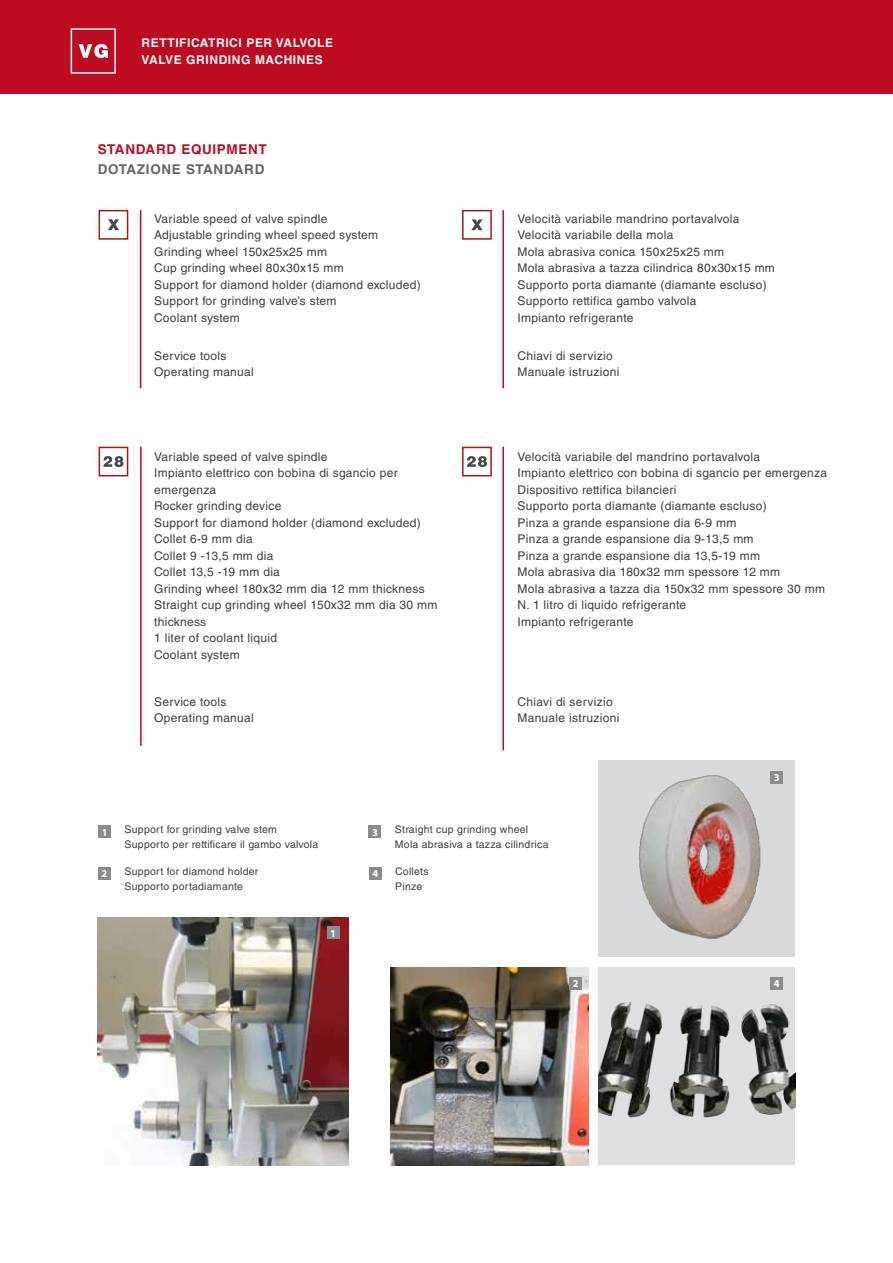
<style>
.page{position:relative;width:893px;height:1263px;background:#fff}
.page>*{position:absolute;margin:0;border:0;box-sizing:border-box;transform-origin:0 0}
.t1{font:700 13.5px "Helvetica LT Std";letter-spacing:.05em;color:#bd0b21}
.t2{font:700 13.5px "Helvetica LT Std";letter-spacing:.05em;color:#646567}
.t3{font:12px/16.5px "Helvetica LT Std";letter-spacing:.025em;color:#3e3d40}
.t4{font:700 12px/16.5px "Helvetica LT Std";letter-spacing:.05em;color:#fff}
.t5{font:10.5px/15px "Helvetica LT Std";letter-spacing:.025em;color:#3e3d40}
.t6{font:700 10.5px "Myriad Pro";color:#fff}
</style>
<div class="page">
<div style="left:0;top:0;width:893px;height:94px;background:#bd0b21"></div>
<div style="left:71px;top:28px;width:45px;height:46px;border:2px solid #fff"></div>
<svg style="left:79px;top:44px;width:29px;height:14px"></svg>
<img style="left:98px;top:917px;width:251px;height:248px">
<img style="left:598px;top:968px;width:197px;height:197px">
<hr style="left:140px;top:210px;width:1px;height:178px;background:#bd0b21">
<hr style="left:502px;top:210px;width:2px;height:178px;background:#bd0b21">
<hr style="left:502px;top:447px;width:2px;height:303px;background:#bd0b21">
<hr style="left:140px;top:447px;width:2px;height:299px;background:#bd0b21">
<img style="left:391px;top:968px;width:197px;height:197px">
<img style="left:599px;top:760px;width:196px;height:196px">
<div style="left:99px;top:826px;width:12px;height:12px;background:#8b8c8e"></div>
<div style="left:99px;top:867px;width:12px;height:12px;background:#8b8c8e"></div>
<div style="left:369px;top:826px;width:12px;height:12px;background:#8b8c8e"></div>
<div style="left:369px;top:867px;width:12px;height:12px;background:#8b8c8e"></div>
<div style="left:327px;top:926px;width:12px;height:13px;background:#8b8c8e"></div>
<div style="left:570px;top:977px;width:12px;height:12px;background:#8b8c8e"></div>
<div style="left:771px;top:771px;width:12px;height:12px;background:#8b8c8e"></div>
<div style="left:771px;top:977px;width:12px;height:12px;background:#8b8c8e"></div>
<svg style="left:471px;top:219px;width:12px;height:11px"></svg>
<div style="left:462px;top:210px;width:30px;height:30px;border:2px solid #a61a10"></div>
<svg style="left:108px;top:219px;width:11px;height:11px"></svg>
<div style="left:99px;top:210px;width:29px;height:30px;border:2px solid #a61a10"></div>
<svg style="left:103px;top:456px;width:21px;height:11px"></svg>
<div style="left:99px;top:447px;width:29px;height:29px;border:2px solid #a61a10"></div>
<svg style="left:467px;top:456px;width:20px;height:11px"></svg>
<div style="left:462px;top:447px;width:30px;height:29px;border:2px solid #a61a10"></div>
<p class="t4" style="left:142px;top:34px;width:193px">RETTIFICATRICI PER VALVOLE<br>VALVE GRINDING MACHINES</p>
<p class="t1" style="left:98px;top:141px;width:171px">STANDARD EQUIPMENT</p>
<p class="t2" style="left:98px;top:161px;width:168px">DOTAZIONE STANDARD</p>
<p class="t3" style="left:154px;top:210px;width:268px">Variable speed of valve spindle<br>Adjustable grinding wheel speed system<br>Grinding wheel 150x25x25 mm<br>Cup grinding wheel 80x30x15 mm<br>Support for diamond holder (diamond excluded)<br>Support for grinding valve’s stem<br>Coolant system</p>
<p class="t3" style="left:517px;top:210px;width:259px">Velocità variabile mandrino portavalvola Velocità variabile della mola<br>Mola abrasiva conica 150x25x25 mm<br>Mola abrasiva a tazza cilindrica 80x30x15 mm Supporto porta diamante (diamante escluso)<br>Supporto rettifica gambo valvola<br>Impianto refrigerante</p>
<p class="t3" style="left:154px;top:347px;width:101px">Service tools<br>Operating manual</p>
<p class="t3" style="left:517px;top:347px;width:103px">Chiavi di servizio<br>Manuale istruzioni</p>
<p class="t3" style="left:154px;top:448px;width:285px">Variable speed of valve spindle<br>Impianto elettrico con bobina di sgancio per emergenza<br>Rocker grinding device<br>Support for diamond holder (diamond excluded)<br>Collet 6-9 mm dia<br>Collet 9 -13,5 mm dia<br>Collet 13,5 -19 mm dia<br>Grinding wheel 180x32 mm dia 12 mm thickness<br>Straight cup grinding wheel 150x32 mm dia 30 mm thickness<br>1 liter of coolant liquid<br>Coolant system</p>
<p class="t3" style="left:517px;top:448px;width:311px">Velocità variabile del mandrino portavalvola<br>Impianto elettrico con bobina di sgancio per emergenza Dispositivo rettifica bilancieri<br>Supporto porta diamante (diamante escluso)<br>Pinza a grande espansione dia 6-9 mm<br>Pinza a grande espansione dia 9-13,5 mm<br>Pinza a grande espansione dia 13,5-19 mm<br>Mola abrasiva dia 180x32 mm spessore 12 mm<br>Mola abrasiva a tazza dia 150x32 mm spessore 30 mm N. 1 litro di liquido refrigerante<br>Impianto refrigerante</p>
<p class="t3" style="left:154px;top:693px;width:101px">Service tools<br>Operating manual</p>
<p class="t3" style="left:517px;top:693px;width:103px">Chiavi di servizio<br>Manuale istruzioni</p>
<p class="t6" style="left:102px;top:825px;width:7px">1</p>
<p class="t6" style="left:102px;top:867px;width:7px">2</p>
<p class="t5" style="left:125px;top:822px;width:195px">Support for grinding valve stem<br>Supporto per rettificare il gambo valvola</p>
<p class="t5" style="left:125px;top:863px;width:135px">Support for diamond holder<br>Supporto portadiamante</p>
<p class="t6" style="left:330px;top:926px;width:7px">1</p>
<p class="t6" style="left:372px;top:825px;width:7px">3</p>
<p class="t6" style="left:372px;top:867px;width:7px">4</p>
<p class="t5" style="left:395px;top:822px;width:155px">Straight cup grinding wheel<br>Mola abrasiva a tazza cilindrica</p>
<p class="t5" style="left:395px;top:863px;width:35px">Collets<br>Pinze</p>
<p class="t6" style="left:573px;top:977px;width:7px">2</p>
<p class="t6" style="left:774px;top:771px;width:7px">3</p>
<p class="t6" style="left:774px;top:977px;width:7px">4</p>
</div>
